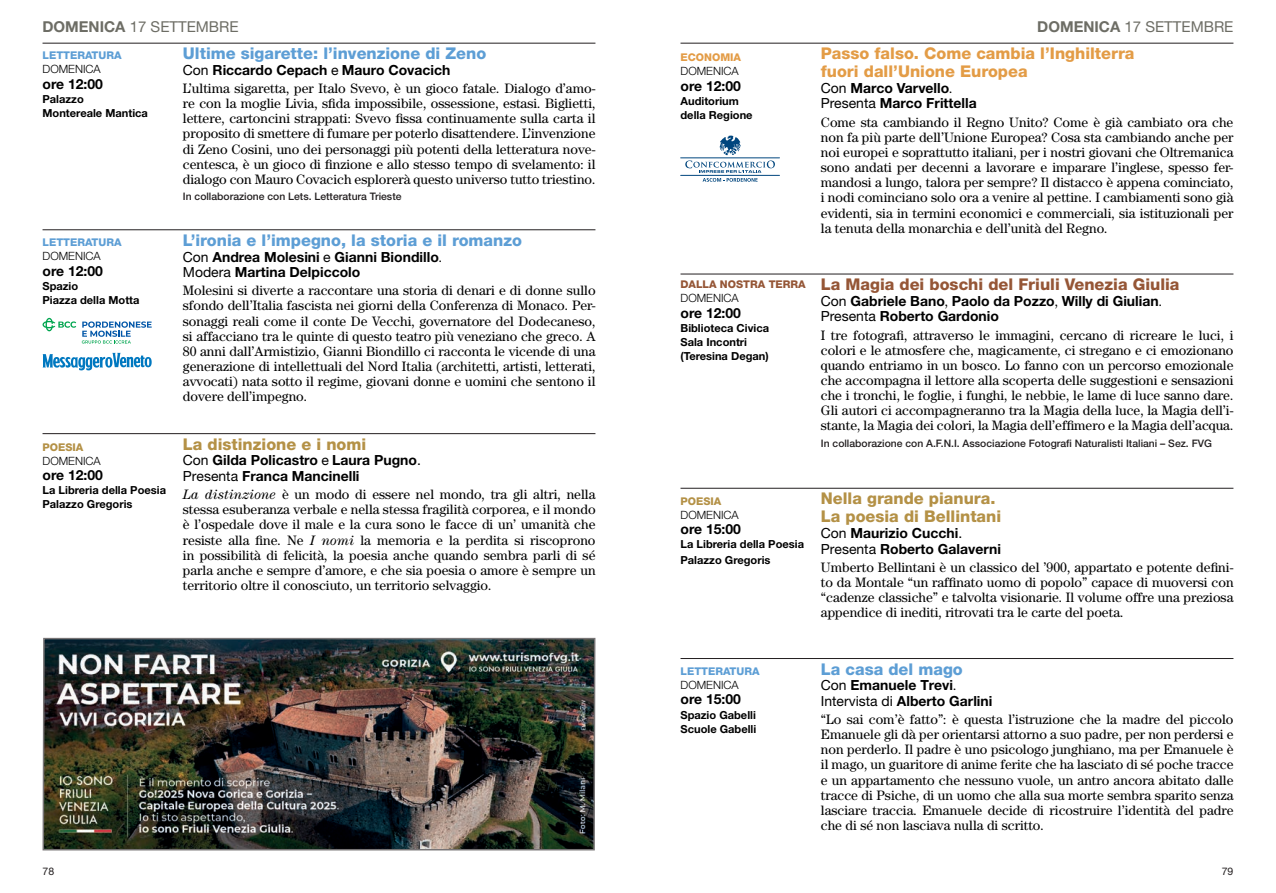
<style>
.page{position:relative;width:1276px;height:893px;background:#fff}
.page>*{position:absolute;margin:0;border:0;box-sizing:border-box;transform-origin:0 0}
.t1{font:800 16.2px "Helvetica Neue LT Std";color:#5d9ed5}
.t2{font:800 16.2px "Helvetica Neue LT Std";color:#b49146}
.t3{font:800 16.2px "Helvetica Neue LT Std";color:#e39c46}
.t4{font:800 16.2px "Helvetica Neue LT Std";color:#955636}
.t5{font:15px "Helvetica Neue LT Std";color:#6d6d65}
.t6{font:700 13.95px "Helvetica Neue LT Std";color:#000}
.t7{font:13.65px/15.1px "Century Std";color:#000;text-align:justify}
.t8{font:300 11.4px "Helvetica Neue LT Std";color:#000}
.t9{font:700 11.1px "Helvetica Neue LT Std";color:#000}
.t10{font:800 10.65px "Helvetica Neue LT Std";color:#5d9ed5}
.t11{font:800 10.65px "Helvetica Neue LT Std";color:#955636}
.t12{font:800 10.65px "Helvetica Neue LT Std";color:#b49146}
.t13{font:800 10.65px "Helvetica Neue LT Std";color:#e39c46}
.t14{font:10.5px "Helvetica Neue LT Std";color:#231f20}
.Normale{font:500 10.35px "Helvetica Neue LT Std";color:#231f20}
.s1{font-weight:700}
.s2{font-weight:400}
.s3{font-family:"Century Std";font-weight:400;font-size:13.65px}
.s4{font-style:italic}
</style>
<div class="page">
<hr style="left:43px;top:43px;width:552px;height:1px;background:#231f20">
<hr style="left:43px;top:229px;width:552px;height:1px;background:#231f20">
<hr style="left:43px;top:433px;width:552px;height:1px;background:#231f20">
<hr style="left:680px;top:43px;width:553px;height:1px;background:#231f20">
<hr style="left:680px;top:274px;width:553px;height:1px;background:#231f20">
<hr style="left:680px;top:488px;width:553px;height:1px;background:#231f20">
<hr style="left:680px;top:658px;width:553px;height:1px;background:#231f20">
<svg style="left:719px;top:136px;width:22px;height:19px"></svg>
<hr style="left:680px;top:158px;width:99px;height:1px;background:#00467e">
<hr style="left:680px;top:175px;width:99px;height:1px;background:#00467e">
<svg style="left:685px;top:161px;width:90px;height:21px"></svg>
<svg style="left:43px;top:353px;width:109px;height:17px"></svg>
<svg style="left:43px;top:318px;width:33px;height:13px"></svg>
<svg style="left:82px;top:321px;width:70px;height:23px"></svg>
<img style="left:42px;top:637px;width:554px;height:214px">
<p class="t5" style="left:43px;top:18px;width:198px"><span class="s1">DOMENICA</span> 17 SETTEMBRE</p>
<p class="t5" style="left:1037px;top:18px;width:198px"><span class="s1">DOMENICA</span> 17 SETTEMBRE</p>
<p class="t10" style="left:43px;top:49px;width:81px">LETTERATURA</p>
<p class="t8" style="left:43px;top:62px;width:60px">DOMENICA</p>
<p class="t6" style="left:43px;top:75px;width:62px">ore 12:00</p>
<p class="t9" style="left:43px;top:92px;width:43px">Palazzo</p>
<p class="t9" style="left:43px;top:106px;width:107px">Montereale Mantica</p>
<p class="t3" style="left:821px;top:44px;width:315px">Passo falso. Come cambia l’Inghilterra</p>
<p class="t3" style="left:821px;top:62px;width:208px">fuori dall’Unione Europea</p>
<p class="t6" style="left:821px;top:79px;width:133px"><span class="s2">Con</span> Marco Varvello<span class="s3">.</span></p>
<p class="t6" style="left:821px;top:95px;width:157px"><span class="s2">Presenta</span> Marco Frittella</p>
<p class="t7" style="left:821px;top:114px;width:414px">Come sta cambiando il Regno Unito? Come è già cambiato ora che non fa più parte dell’Unione Europea? Cosa sta cambiando anche per noi europei e soprattutto italiani, per i nostri giovani che Oltremanica sono andati per decenni a lavorare e imparare l’inglese, spesso fer&shy;mandosi a lungo, talora per sempre? Il distacco è appena cominciato, i nodi cominciano solo ora a venire al pettine. I cambiamenti sono già evidenti, sia in termini economici e commerciali, sia istituzionali per la tenuta della monarchia e dell’unità del Regno.</p>
<p class="t1" style="left:183px;top:44px;width:305px">Ultime sigarette: l’invenzione di Zeno</p>
<p class="t6" style="left:183px;top:61px;width:269px"><span class="s2">Con</span> Riccardo Cepach <span class="s2">e</span> Mauro Covacich</p>
<p class="t7" style="left:183px;top:81px;width:414px">L’ultima sigaretta, per Italo Svevo, è un gioco fatale. Dialogo d’amo&shy;re con la moglie Livia, sfida impossibile, ossessione, estasi. Biglietti, lettere, cartoncini strappati: Svevo fissa continuamente sulla carta il proposito di smettere di fumare per poterlo disattendere. L’invenzione di Zeno Cosini, uno dei personaggi più potenti della letteratura nove&shy;centesca, è un gioco di finzione e allo stesso tempo di svelamento: il dialogo con Mauro Covacich esplorerà questo universo tutto triestino.</p>
<p class="Normale" style="left:183px;top:191px;width:220px">In collaborazione con Lets. Letteratura Trieste</p>
<p class="t1" style="left:183px;top:230px;width:341px">L’ironia e l’impegno, la storia e il romanzo</p>
<p class="t6" style="left:183px;top:248px;width:261px"><span class="s2">Con</span> Andrea Molesini <span class="s2">e</span> Gianni Biondillo<span class="s3">.</span></p>
<p class="t6" style="left:183px;top:263px;width:179px"><span class="s2">Modera</span> Martina Delpiccolo</p>
<p class="t7" style="left:183px;top:283px;width:414px">Molesini si diverte a raccontare una storia di denari e di donne sullo sfondo dell’Italia fascista nei giorni della Conferenza di Monaco. Per&shy;sonaggi reali come il conte De Vecchi, governatore del Dodecaneso, si affacciano tra le quinte di questo teatro più veneziano che greco. A 80 anni dall’Armistizio, Gianni Biondillo ci racconta le vicende di una generazione di intellettuali del Nord Italia (architetti, artisti, letterati, avvocati) nata sotto il regime, giovani donne e uomini che sentono il dovere dell’impegno.</p>
<p class="t2" style="left:183px;top:434px;width:185px">La distinzione e i nomi</p>
<p class="t6" style="left:183px;top:452px;width:240px"><span class="s2">Con</span> Gilda Policastro <span class="s2">e</span> Laura Pugno<span class="s2">.</span></p>
<p class="t6" style="left:183px;top:467px;width:178px"><span class="s2">Presenta</span> Franca Mancinelli</p>
<p class="t7" style="left:183px;top:487px;width:414px"><span class="s4">La distinzione</span> è un modo di essere nel mondo, tra gli altri, nella stessa esuberanza verbale e nella stessa fragilità corporea, e il mondo è l’ospedale dove il male e la cura sono le facce di un’ umanità che resiste alla fine. Ne <span class="s4">I nomi</span> la memoria e la perdita si riscoprono in possibilità di felicità, la poesia anche quando sembra parli di sé parla anche e sempre d’amore, e che sia poesia o amore è sempre un territorio oltre il conosciuto, un territorio selvaggio.</p>
<p class="t13" style="left:680px;top:51px;width:62px">ECONOMIA</p>
<p class="t8" style="left:680px;top:64px;width:60px">DOMENICA</p>
<p class="t6" style="left:680px;top:77px;width:62px">ore 12:00</p>
<p class="t9" style="left:680px;top:94px;width:60px">Auditorium</p>
<p class="t9" style="left:680px;top:108px;width:74px">della Regione</p>
<p class="t10" style="left:43px;top:236px;width:81px">LETTERATURA</p>
<p class="t8" style="left:43px;top:249px;width:60px">DOMENICA</p>
<p class="t6" style="left:43px;top:262px;width:62px">ore 12:00</p>
<p class="t9" style="left:43px;top:279px;width:37px">Spazio</p>
<p class="t9" style="left:43px;top:293px;width:98px">Piazza della Motta</p>
<p class="t4" style="left:821px;top:275px;width:360px">La Magia dei boschi del Friuli Venezia Giulia</p>
<p class="t6" style="left:821px;top:292px;width:343px"><span class="s2">Con</span> Gabriele Bano<span class="s3">,</span> Paolo da Pozzo<span class="s3">,</span> Willy di Giulian<span class="s3">.</span></p>
<p class="t6" style="left:821px;top:308px;width:179px"><span class="s2">Presenta</span> Roberto Gardonio</p>
<p class="t7" style="left:821px;top:327px;width:414px">I tre fotografi, attraverso le immagini, cercano di ricreare le luci, i colori e le atmosfere che, magicamente, ci stregano e ci emozionano quando entriamo in un bosco. Lo fanno con un percorso emozionale che accompagna il lettore alla scoperta delle suggestioni e sensazioni che i tronchi, le foglie, i funghi, le nebbie, le lame di luce sanno dare.<br>Gli autori ci accompagneranno tra la Magia della luce, la Magia dell’i&shy;stante, la Magia dei colori, la Magia dell’effimero e la Magia dell’acqua.</p>
<p class="Normale" style="left:821px;top:437px;width:393px">In collaborazione con A.F.N.I. Associazione Fotografi Naturalisti Italiani – Sez. FVG</p>
<p class="t11" style="left:680px;top:278px;width:127px">DALLA NOSTRA TERRA</p>
<p class="t8" style="left:680px;top:291px;width:60px">DOMENICA</p>
<p class="t6" style="left:680px;top:304px;width:62px">ore 12:00</p>
<p class="t9" style="left:680px;top:321px;width:90px">Biblioteca Civica</p>
<p class="t9" style="left:680px;top:335px;width:68px">Sala Incontri</p>
<p class="t9" style="left:680px;top:349px;width:90px">(Teresina Degan)</p>
<p class="t12" style="left:43px;top:440px;width:42px">POESIA</p>
<p class="t8" style="left:43px;top:453px;width:60px">DOMENICA</p>
<p class="t6" style="left:43px;top:466px;width:62px">ore 12:00</p>
<p class="t9" style="left:43px;top:483px;width:125px">La Libreria della Poesia</p>
<p class="t9" style="left:43px;top:497px;width:92px">Palazzo Gregoris</p>
<p class="t2" style="left:821px;top:489px;width:176px">Nella grande pianura.</p>
<p class="t2" style="left:821px;top:507px;width:182px">La poesia di Bellintani</p>
<p class="t6" style="left:821px;top:524px;width:143px"><span class="s2">Con</span> Maurizio Cucchi<span class="s2">.</span></p>
<p class="t6" style="left:821px;top:540px;width:182px"><span class="s2">Presenta</span> Roberto Galaverni</p>
<p class="t7" style="left:821px;top:559px;width:414px">Umberto Bellintani è un classico del ’900, appartato e potente defini&shy;to da Montale “un raffinato uomo di popolo” capace di muoversi con “cadenze classiche” e talvolta visionarie. Il volume offre una preziosa appendice di inediti, ritrovati tra le carte del poeta.</p>
<p class="t12" style="left:680px;top:495px;width:42px">POESIA</p>
<p class="t8" style="left:680px;top:508px;width:60px">DOMENICA</p>
<p class="t6" style="left:680px;top:521px;width:62px">ore 15:00</p>
<p class="t9" style="left:680px;top:538px;width:125px">La Libreria della Poesia</p>
<p class="t9" style="left:680px;top:553px;width:92px">Palazzo Gregoris</p>
<p class="t10" style="left:680px;top:665px;width:81px">LETTERATURA</p>
<p class="t8" style="left:680px;top:678px;width:60px">DOMENICA</p>
<p class="t6" style="left:680px;top:691px;width:62px">ore 15:00</p>
<p class="t9" style="left:680px;top:708px;width:77px">Spazio Gabelli</p>
<p class="t9" style="left:680px;top:722px;width:77px">Scuole Gabelli</p>
<p class="t1" style="left:821px;top:659px;width:143px">La casa del mago</p>
<p class="t6" style="left:821px;top:677px;width:137px"><span class="s2">Con</span> Emanuele Trevi<span class="s3">.</span></p>
<p class="t6" style="left:821px;top:692px;width:173px"><span class="s2">Intervista di</span> Alberto Garlini</p>
<p class="t7" style="left:821px;top:711px;width:414px">“Lo sai com’è fatto”: è questa l’istruzione che la madre del piccolo Emanuele gli dà per orientarsi attorno a suo padre, per non perdersi e non perderlo. Il padre è uno psicologo junghiano, ma per Emanuele è il mago, un guaritore di anime ferite che ha lasciato di sé poche tracce e un appartamento che nessuno vuole, un antro ancora abitato dalle tracce di Psiche, di un uomo che alla sua morte sembra sparito senza lasciare traccia. Emanuele decide di ricostruire l’identità del padre che di sé non lasciava nulla di scritto.</p>
<p class="t14" style="left:43px;top:864px;width:13px">78</p>
<p class="t14" style="left:1221px;top:864px;width:13px">79</p>
</div>
